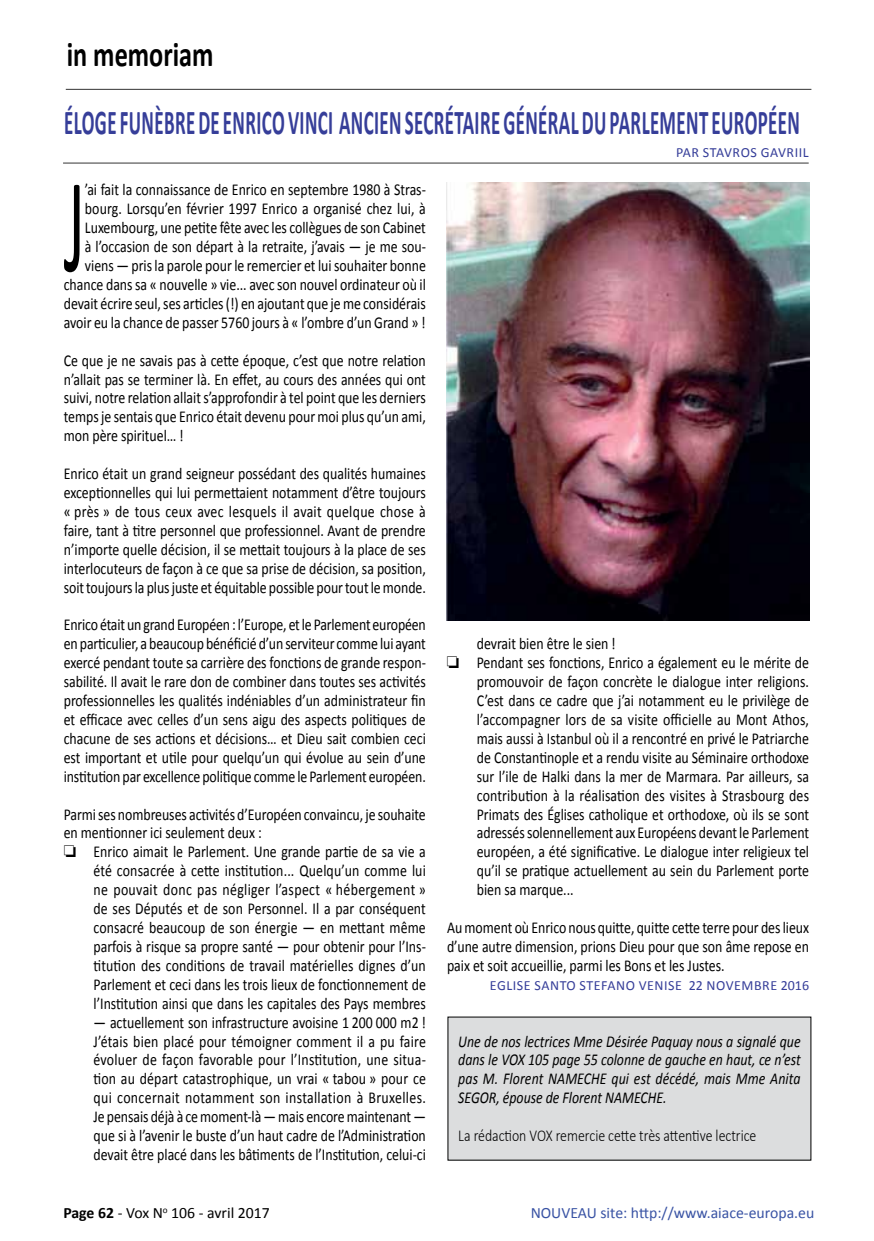
<style>
.page{position:relative;width:874px;height:1241px;background:#fff}
.page>*{position:absolute;margin:0;border:0;box-sizing:border-box;transform-origin:0 0}
.t1{font:135.8px "Calibri";color:#000;scale:.49 1}
.t2{font:700 35px "Calibri";letter-spacing:.02em;color:#363e99;scale:.54 1}
.t3{font:700 35px "Calibri";color:#000;scale:.75 1}
.t4{font:16.62px/18.9px "Calibri";color:#000;text-align:justify;scale:.83 1}
.t5{font:italic 16.62px/18.9px "Calibri";color:#000;text-align:justify;scale:.83 1}
.t6{font:300 16.62px "Calibri";color:#000;scale:.83 1}
.t7{font:15.75px "Calibri";color:#3953a4}
.t8{font:15.75px "Calibri";color:#000}
.t9{font:14px "Calibri";letter-spacing:.04em;color:#363e99}
.s1{font-weight:700}
</style>
<div class="page">
<hr style="left:63px;top:163px;width:745px;height:1px;background:#333">
<hr style="left:66px;top:89px;width:745px;height:1px;background:#333">
<div style="left:447px;top:1016px;width:363px;height:143px;background:#dcddde"></div>
<img style="left:446px;top:182px;width:362px;height:438px">
<h2 class="t3" style="left:67px;top:32px;width:197px">in memoriam</h2>
<h2 class="t2" style="left:64px;top:100px;width:1363px">ÉLOGE FUNÈBRE DE ENRICO VINCI ANCIEN SECRÉTAIRE GÉNÉRAL DU PARLEMENT EUROPÉEN</h2>
<p class="t4" style="left:64px;top:180px;width:437px;text-align:right">’ai fait la connaissance de Enrico en septembre 1980 à Stras&shy;bourg. Lorsqu’en février 1997 Enrico a organisé chez lui, à Luxembourg, une petite fête avec les collègues de son Cabinet<br>à l’occasion de son départ à la retraite, j’avais — je me sou&shy;viens — pris la parole pour le remercier et lui souhaiter bonne chance dans sa « nouvelle » vie... avec son nouvel ordinateur où il devait écrire seul, ses articles (!) en ajoutant que je me considérais avoir eu la chance de passer 5760 jours à « l’ombre d’un Grand » !</p>
<p class="t4" style="left:64px;top:351px;width:437px">Ce que je ne savais pas à cette époque, c’est que notre relation n’allait pas se terminer là. En effet, au cours des années qui ont suivi, notre relation allait s’approfondir à tel point que les derniers temps je sentais que Enrico était devenu pour moi plus qu’un ami, mon père spirituel… !</p>
<p class="t4" style="left:64px;top:464px;width:437px">Enrico était un grand seigneur possédant des qualités humaines exceptionnelles qui lui permettaient notamment d’être toujours « près » de tous ceux avec lesquels il avait quelque chose à faire, tant à titre personnel que professionnel. Avant de prendre n’importe quelle décision, il se mettait toujours à la place de ses interlocuteurs de façon à ce que sa prise de décision, sa position, soit toujours la plus juste et équitable possible pour tout le monde.</p>
<p class="t4" style="left:64px;top:615px;width:437px">Enrico était un grand Européen : l’Europe, etle Parlement européen en particulier, a beaucoup bénéficié d’un serviteur comme lui ayant exercé pendant toute sa carrière des fonctions de grande respon&shy;sabilité. Il avait le rare don de combiner dans toutes ses activités professionnelles les qualités indéniables d’un administrateur fin et efficace avec celles d’un sens aigu des aspects politiques de chacune de ses actions et décisions… et Dieu sait combien ceci est important et utile pour quelqu’un qui évolue au sein d’une institution par excellence politique comme le Parlement européen.</p>
<p class="t4" style="left:64px;top:804px;width:437px">Parmi ses nombreuses activités d’Européen convaincu, je souhaite en mentionner ici seulement deux :</p>
<p class="t4" style="left:93px;top:842px;width:402px;text-indent:-30px">□ Enrico aimait le Parlement. Une grande partie de sa vie a été consacrée à cette institution... Quelqu’un comme lui ne pouvait donc pas négliger l’aspect « hébergement » de ses Députés et de son Personnel. Il a par conséquent consacré beaucoup de son énergie — en mettant même parfois à risque sa propre santé — pour obtenir pour l’Ins&shy;titution des conditions de travail matérielles dignes d’un Parlement et ceci dans les trois lieux de fonctionnement de l’Institution ainsi que dans les capitales des Pays membres</p>
<p class="t4" style="left:93px;top:1012px;width:402px">— actuellement son infrastructure avoisine 1 200 000 m2 !<br>J’étais bien placé pour témoigner comment il a pu faire évoluer de façon favorable pour l’Institution, une situa&shy;tion au départ catastrophique, un vrai « tabou » pour ce qui concernait notamment son installation à Bruxelles.<br>Je pensais déjà à ce moment-là — mais encore maintenant — que si à l’avenir le buste d’un haut cadre de l’Administration devait être placé dans les bâtiments de l’Institution, celui-ci</p>
<h1 class="t1" style="left:64px;top:140px;width:45px">J</h1>
<p class="t9" style="left:675px;top:144px;width:134px">PAR STAVROS GAVRIIL</p>
<p class="t4" style="left:476px;top:634px;width:169px">devrait bien être le sien !</p>
<p class="t4" style="left:476px;top:653px;width:402px;text-indent:-30px">□ Pendant ses fonctions, Enrico a également eu le mérite de promouvoir de façon concrète le dialogue inter religions.<br>C’est dans ce cadre que j’ai notamment eu le privilège de l’accompagner lors de sa visite officielle au Mont Athos, mais aussi à Istanbul où il a rencontré en privé le Patriarche de Constantinople et a rendu visite au Séminaire orthodoxe sur l’ile de Halki dans la mer de Marmara. Par ailleurs, sa contribution à la réalisation des visites à Strasbourg des Primats des Églises catholique et orthodoxe, où ils se sont adressés solennellement aux Européens devant le Parlement européen, a été significative. Le dialogue inter religieux tel qu’il se pratique actuellement au sein du Parlement porte bien sa marque...</p>
<p class="t4" style="left:447px;top:918px;width:437px">Au moment où Enrico nous quitte, quitte cette terre pour des lieux d’une autre dimension, prions Dieu pour que son âme repose en paix et soit accueillie, parmi les Bons et les Justes.</p>
<p class="t9" style="left:489px;top:976px;width:320px">EGLISE SANTO STEFANO VENISE 22 NOVEMBRE 2016</p>
<p class="t5" style="left:458px;top:1030px;width:414px">Une de nos lectrices Mme Désirée Paquay nous a signalé que dans le VOX 105 page 55 colonne de gauche en haut, ce n’est pas M. Florent NAMECHE qui est décédé, mais Mme Anita SEGOR, épouse de Florent NAMECHE.</p>
<p class="t6" style="left:458px;top:1124px;width:360px">La rédaction VOX remercie cette très attentive lectrice</p>
<p class="t8" style="left:63px;top:1202px;width:208px"><span class="s1">Page 62</span> - Vox N<sup>o</sup> 106 - avril 2017</p>
<p class="t7" style="left:530px;top:1202px;width:285px">NOUVEAU site: http://www.aiace-europa.eu</p>
</div>
